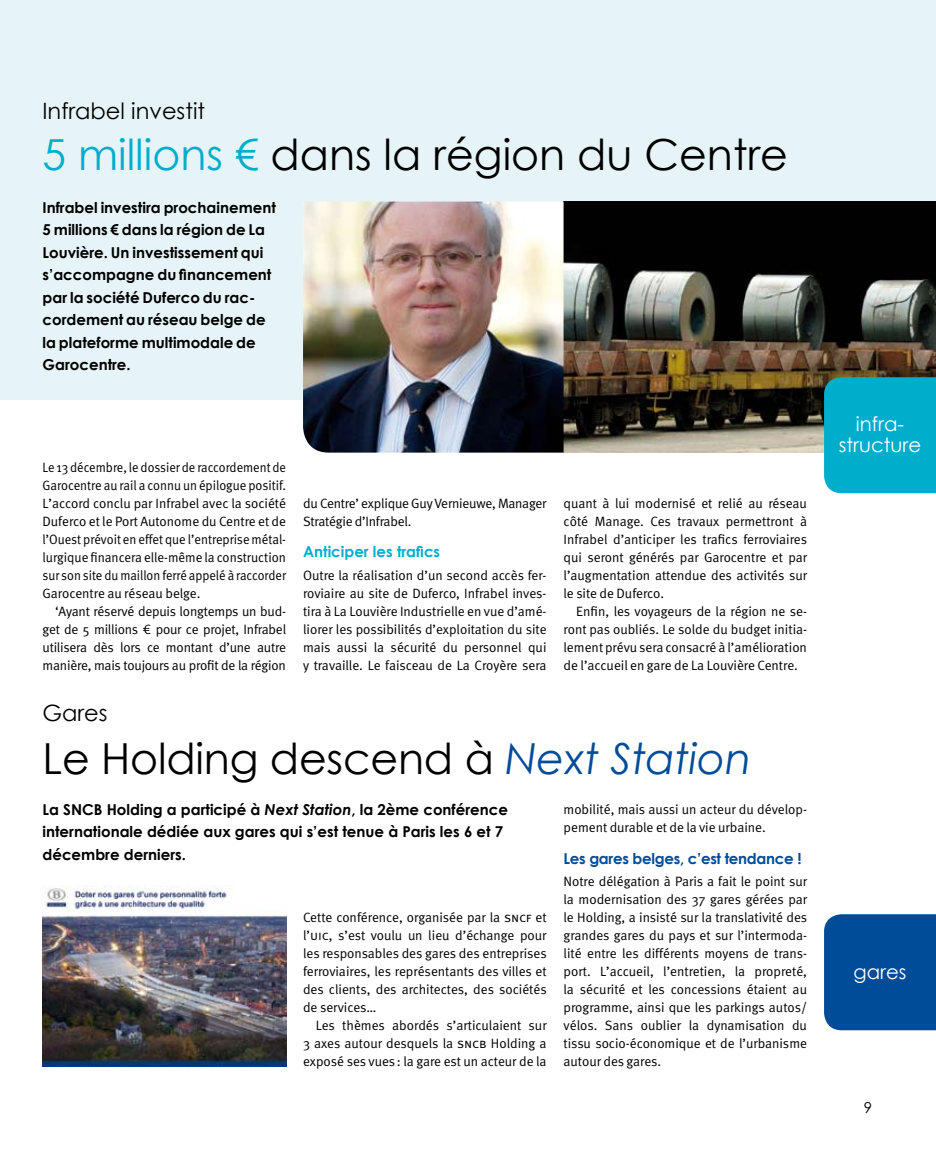
<style>
.page{position:relative;width:936px;height:1149px;background:#fff}
.page>*{position:absolute;margin:0;border:0;box-sizing:border-box;transform-origin:0 0}
.t1{font:42.75px "Century Gothic";color:#000}
.t2{font:22.5px "Century Gothic";color:#000}
.t3{font:19.8px/21px "Century Gothic";color:#fff;text-align:center}
.t4{font:700 15px/22.5px "Century Gothic";color:#000}
.t5{font:700 15px "Century Gothic";letter-spacing:-.02em;color:#004c99}
.t6{font:700 15px "Century Gothic";color:#00aecc}
.t7{font:15px "Century Gothic";color:#000}
.t8{font:13.5px/18px "Meta Normal";letter-spacing:-.005em;color:#000;text-align:justify}
.t9{font:13.5px/18px "Meta Normal";letter-spacing:-.005em;color:#000;text-align:justify;scale:.94 1}
.s1{color:#00aecc}
.s2{font-style:italic;color:#004c99}
.s3{font-style:italic}
.s4{font-family:"Meta Normal LF Caps"}
</style>
<div class="page">
<div style="left:0;top:0;width:935px;height:399px;background:#e6f4f7"></div>
<div style="left:824px;top:914px;width:111px;height:115px;background:#004c99"></div>
<img style="left:43px;top:885px;width:243px;height:180px">
<img style="left:303px;top:201px;width:632px;height:251px">
<div style="left:824px;top:377px;width:111px;height:116px;background:#00aecc"></div>
<h2 class="t2" style="left:43px;top:97px;width:164px">Infrabel investit</h2>
<h1 class="t1" style="left:43px;top:128px;width:747px"><span class="s1">5 millions €</span> dans la région du Centre</h1>
<p class="t4" style="left:43px;top:196px;width:235px">Infrabel investira prochainement<br>5 millions € dans la région de La<br>Louvière. Un investissement qui s’accompagne du financement par la société Duferco du rac&shy;cordement au réseau belge de la plateforme multimodale de<br>Garocentre.</p>
<p class="t9" style="left:43px;top:458px;width:260px">Le 13 décembre, le dossier de raccordement de Garocentre au rail a connu un épilogue positif.<br>L’accord conclu par I nfrabel avec la société Duferco et le Port Autonome du Centre et de l’Ouest prévoit en effet que l’entreprise métal&shy;lurgique financera elle-même la construction sur son site du maillon ferré appelé à raccorder Garocentre au réseau belge.</p>
<p class="t8" style="left:43px;top:602px;width:245px;text-indent:13px">‘Ayant réservé depuis longtemps un bud&shy;get de 5 millions € pour ce projet, I nfrabel utilisera dès lors ce montant d’une autre manière, mais toujours au profit de la région</p>
<p class="t8" style="left:303px;top:494px;width:245px">du Centre’ explique Guy Vernieuwe, Manager<br>Stratégie d’I nfrabel.</p>
<p class="t6" style="left:303px;top:542px;width:139px">Anticiper les trafics</p>
<p class="t8" style="left:303px;top:566px;width:245px">Outre la réalisation d’un second accès fer&shy;roviaire au site de Duferco, I nfrabel inves&shy;tira à La Louvière I ndustrielle en vue d’amé&shy;liorer les possibilités d’exploitation du site mais aussi la sécurité du personnel qui y travaille. Le faisceau de La Croyère sera</p>
<p class="t8" style="left:563px;top:494px;width:245px">quant à lui modernisé et relié au réseau côté Manage. Ces travaux permettront à I nfrabel d’anticiper les trafics ferroviaires qui seront générés par Garocentre et par l’augmentation attendue des activités sur le site de Duferco.</p>
<p class="t8" style="left:563px;top:602px;width:245px;text-indent:13px">Enfin, les voyageurs de la région ne se&shy;ront pas oubliés. Le solde du budget initia&shy;lement prévu sera consacré à l’amélioration de l’accueil en gare de La Louvière Centre.</p>
<h2 class="t2" style="left:43px;top:699px;width:67px">Gares</h2>
<h1 class="t1" style="left:43px;top:731px;width:710px">Le Holding descend à <span class="s2">Next Station</span></h1>
<p class="t4" style="left:43px;top:797px;width:467px">La SNCB Holding a participé à <span class="s3">Next Station</span>, la 2ème conférence internationale dédiée aux gares qui s’est tenue à Paris les 6 et 7 décembre derniers.</p>
<p class="t8" style="left:563px;top:800px;width:245px">mobilité, mais aussi un acteur du dévelop&shy;pement durable et de la vie urbaine.</p>
<p class="t5" style="left:563px;top:848px;width:239px">Les gares belges, c’est tendance !</p>
<p class="t8" style="left:563px;top:872px;width:245px">N otre délégation à Paris a fait le point sur la modernisation des 37 gares gérées par le Holding, a insisté sur la translativité des grandes gares du pays et sur l’intermoda&shy;lité entre les différents moyens de trans&shy;port. L’accueil, l’entretien, la propreté, la sécurité et les concessions étaient au programme, ainsi que les parkings autos/ vélos. Sans oublier la dynamisation du tissu socio-économique et de l’urbanisme autour des gares.</p>
<p class="t8" style="left:303px;top:908px;width:245px">Cette conférence, organisée par la <span class="s4">sncf</span> et l’<span class="s4">uic</span>, s’est voulu un lieu d’échange pour les responsables des gares des entreprises ferroviaires, les représentants des villes et des clients, des architectes, des sociétés de services…</p>
<p class="t8" style="left:303px;top:1016px;width:245px;text-indent:13px">Les thèmes abordés s’articulaient sur 3 axes autour desquels la <span class="s4">sncb</span> Holding a exposé ses vues: la gare est un acteur de la</p>
<h3 class="t3" style="left:838px;top:413px;width:84px">infra&shy;structure</h3>
<h3 class="t3" style="left:853px;top:960px;width:55px">gares</h3>
<p class="t7" style="left:863px;top:1098px;width:10px">9</p>
</div>
